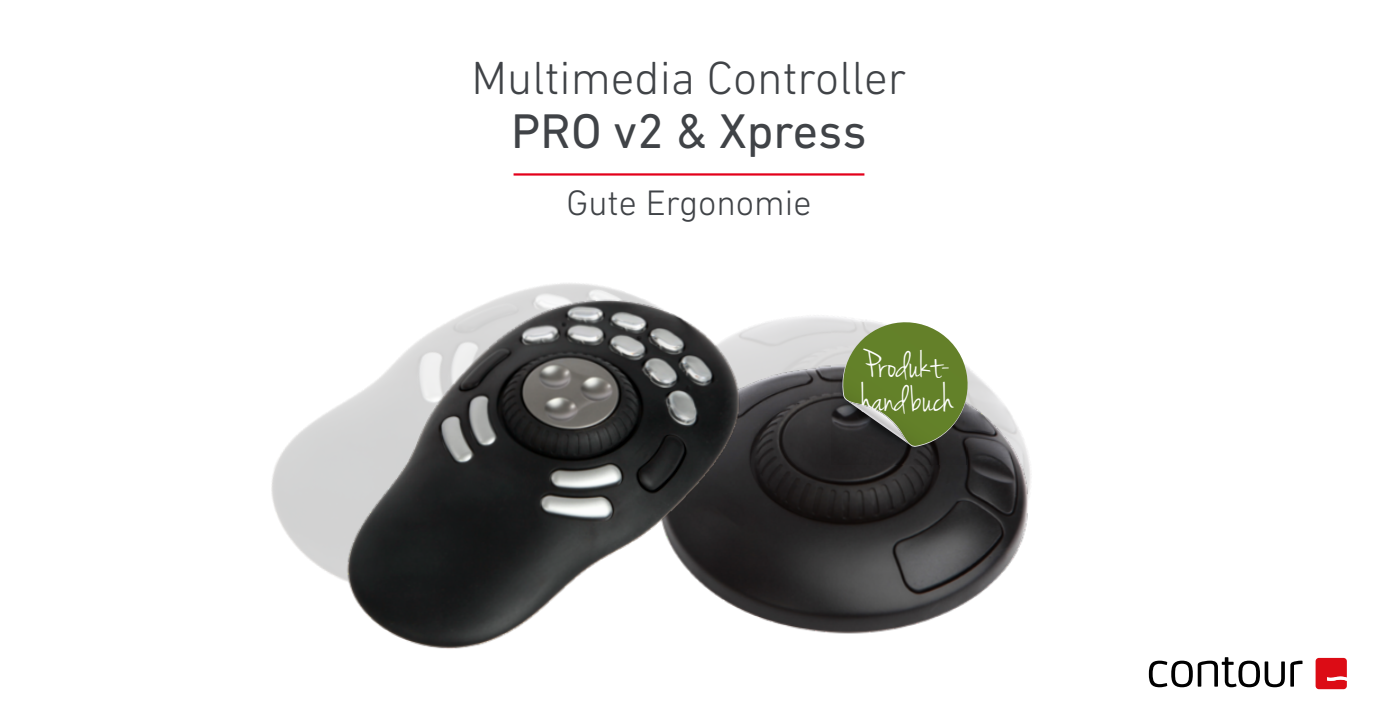
<style>
.page{position:relative;width:1378px;height:721px;background:#fff}
.page>*{position:absolute;margin:0;border:0;box-sizing:border-box;transform-origin:0 0}
.t1{font:49.5px "DIN Next LT Pro";color:#404347}
.t2{font:300 47.25px "DIN Next LT Pro";color:#404347}
.t3{font:40.5px/34px "Jenna Sue";color:#fff}
.t4{font:300 36px "DIN Next LT Pro";color:#404347}
</style>
<div class="page">
<img style="left:972px;top:371px;width:280px;height:317px">
<img style="left:271px;top:173px;width:701px;height:476px">
<svg style="left:832px;top:322px;width:137px;height:142px;background:#657545"></svg>
<hr style="left:513px;top:173px;width:351px;height:3px;background:#e3001b">
<svg style="left:1149px;top:657px;width:153px;height:30px"></svg>
<svg style="left:1315px;top:658px;width:32px;height:31px"></svg>
<p class="t2" style="left:471px;top:51px;width:436px">Multimedia Controller</p>
<p class="t1" style="left:511px;top:103px;width:357px">PRO v2 &amp; Xpress</p>
<p class="t4" style="left:566px;top:182px;width:247px">Gute Ergonomie</p>
<p class="t3" style="left:861px;top:350px;width:94px">Produkt&shy;handbuch</p>
</div>
